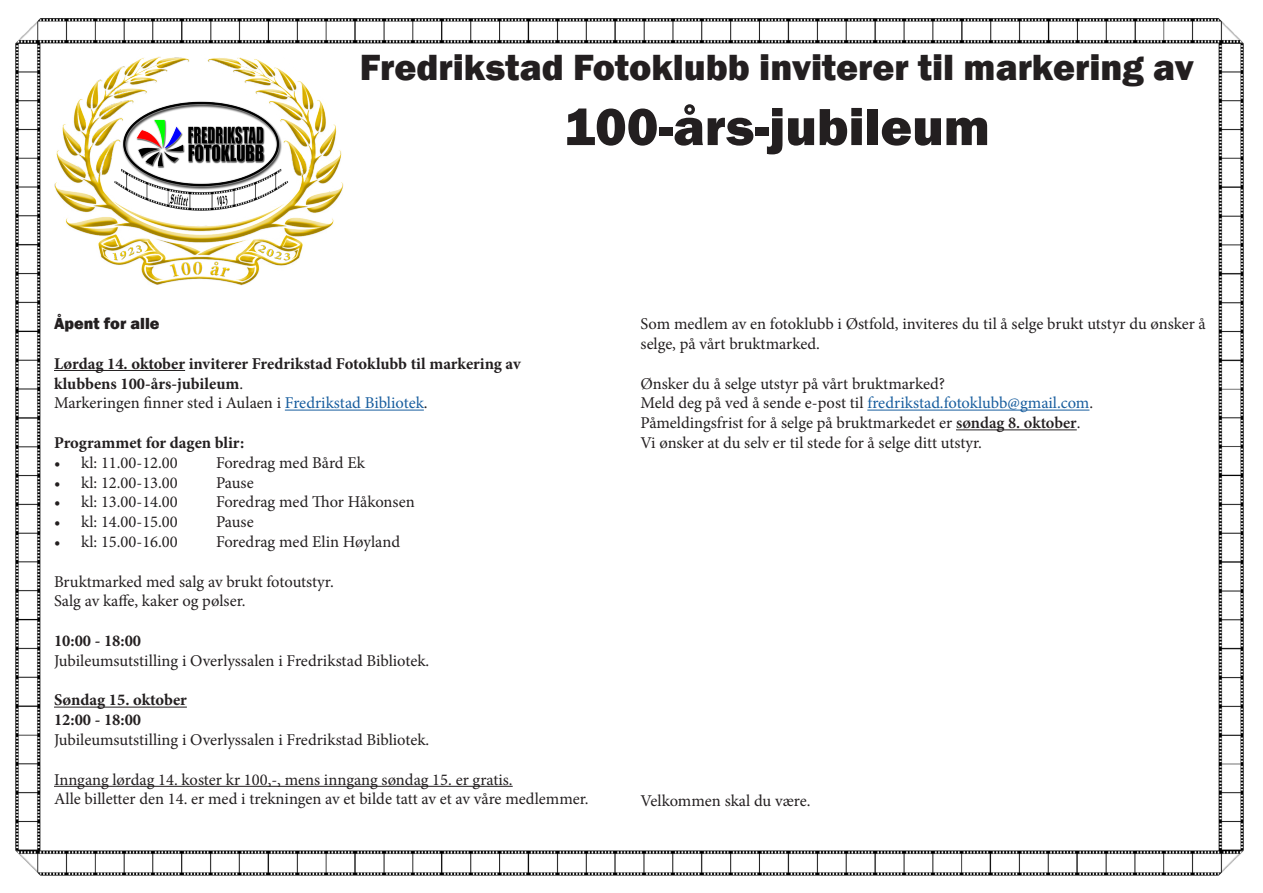
<style>
.page{position:relative;width:1263px;height:893px;background:#fff}
.page>*{position:absolute;margin:0;border:0;box-sizing:border-box;transform-origin:0 0}
.t1{font:800 54px "Franklin Gothic";color:#231f20}
.t2{font:800 37.5px "Franklin Gothic";color:#231f20}
.t3{font:16.5px/19.8px "Minion Pro";color:#231f20}
.t4{font:700 16.5px/19.8px "Minion Pro";color:#231f20}
.t5{font:800 16.5px "Franklin Gothic";color:#231f20}
.s1{font-weight:400}
.s2{font-weight:400;color:#175d9e}
.s3{color:#175d9e}
.s4{font-weight:600}
</style>
<div class="page">
<img style="left:15px;top:18px;width:1229px;height:858px">
<hr style="left:54px;top:370px;width:131px;height:1px;background:#231f20">
<hr style="left:285px;top:410px;width:139px;height:1px;background:#175d9e">
<hr style="left:54px;top:707px;width:133px;height:1px;background:#231f20">
<hr style="left:54px;top:786px;width:459px;height:1px;background:#231f20">
<hr style="left:867px;top:410px;width:222px;height:1px;background:#175d9e">
<hr style="left:956px;top:429px;width:121px;height:1px;background:#231f20">
<img style="left:54px;top:54px;width:291px;height:232px">
<h2 class="t2" style="left:360px;top:43px;width:835px">Fredrikstad Fotoklubb inviterer til markering av</h2>
<h1 class="t1" style="left:564px;top:92px;width:428px">100-års-jubileum</h1>
<p class="t5" style="left:54px;top:313px;width:107px">Åpent for alle</p>
<p class="t4" style="left:54px;top:353px;width:468px">Lørdag 14. oktober inviterer Fredrikstad Fotoklubb til markering av klubbens 100-års-jubileum<span class="s1">.<br>Markeringen finner sted i Aulaen i</span> <span class="s2">Fredrikstad Bibliotek</span><span class="s1">.</span></p>
<p class="t4" style="left:54px;top:433px;width:192px">Programmet for dagen blir:</p>
<p class="t3" style="left:54px;top:453px;width:125px">• kl: 11.00-12.00</p>
<p class="t3" style="left:216px;top:453px;width:151px">Foredrag med Bård Ek</p>
<p class="t3" style="left:54px;top:473px;width:125px">• kl: 12.00-13.00</p>
<p class="t3" style="left:216px;top:473px;width:39px">Pause</p>
<p class="t3" style="left:54px;top:492px;width:125px">• kl: 13.00-14.00</p>
<p class="t3" style="left:216px;top:492px;width:200px">Foredrag med Thor Håkonsen</p>
<p class="t3" style="left:54px;top:512px;width:125px">• kl: 14.00-15.00</p>
<p class="t3" style="left:216px;top:512px;width:39px">Pause</p>
<p class="t3" style="left:54px;top:532px;width:125px">• kl: 15.00-16.00</p>
<p class="t3" style="left:216px;top:532px;width:186px">Foredrag med Elin Høyland</p>
<p class="t3" style="left:54px;top:572px;width:281px">Bruktmarked med salg av brukt fotoutstyr.<br>Salg av kaffe, kaker og pølser.</p>
<p class="t4" style="left:54px;top:631px;width:89px">10:00 - 18:00</p>
<p class="t3" style="left:54px;top:651px;width:377px">Jubileumsutstilling i Overlyssalen i Fredrikstad Bibliotek.</p>
<p class="t4" style="left:54px;top:690px;width:134px">Søndag 15. oktober<br>12:00 - 18:00</p>
<p class="t3" style="left:54px;top:730px;width:377px">Jubileumsutstilling i Overlyssalen i Fredrikstad Bibliotek.</p>
<p class="t3" style="left:54px;top:770px;width:536px">Inngang lørdag 14. koster kr 100,-, mens inngang søndag 15. er gratis.<br>Alle billetter den 14. er med i trekningen av et bilde tatt av et av våre medlemmer.</p>
<p class="t3" style="left:640px;top:314px;width:567px">Som medlem av en fotoklubb i Østfold, inviteres du til å selge brukt utstyr du ønsker å selge, på vårt bruktmarked.</p>
<p class="t3" style="left:640px;top:374px;width:454px">Ønsker du å selge utstyr på vårt bruktmarked?<br>Meld deg på ved å sende e-post til <span class="s3">fredrikstad.fotoklubb@gmail.com</span>.<br>Påmeldingsfrist for å selge på bruktmarkedet er <span class="s4">søndag 8. oktober</span>.<br>Vi ønsker at du selv er til stede for å selge ditt utstyr.</p>
<p class="t3" style="left:640px;top:791px;width:171px">Velkommen skal du være.</p>
</div>
